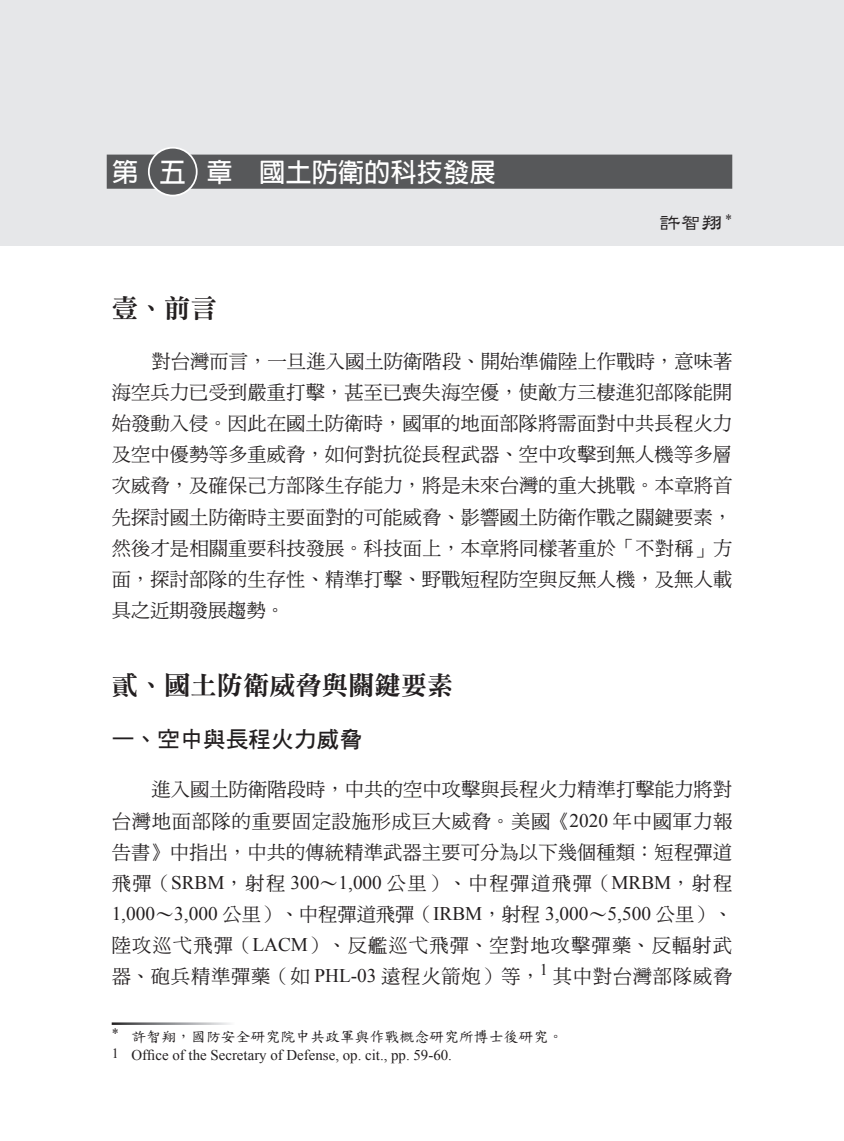
<style>
.page{position:relative;width:844px;height:1141px;background:#fff}
.page>*{position:absolute;margin:0;border:0;box-sizing:border-box;transform-origin:0 0}
.t1{font:26.25px "DFN Ming XB HKP BF";color:#231f20}
.t2{font:700 26.25px "Lin Gothic";color:#fff}
.t3{font:22.75px "DF Hei Bd HK BF";color:#231f20}
.t4{font:21px "DF Li Shu W5 HKP BF";color:#231f20}
.t5{font:19.25px/31.2px "DF Ming Md HK BF";letter-spacing:.025em;color:#231f20;text-align:justify}
.t6{font:14.88px/19.2px "Times New Roman";color:#231f20}
.s1{font-family:"Times New Roman"}
.s2{font-family:"DF Kai Shu SB Estd BF"}
</style>
<div class="page">
<div style="left:0;top:0;width:843px;height:246px;background:#e6e7e9"></div>
<div style="left:107px;top:155px;width:625px;height:34px;background:#57585a"></div>
<div style="left:149px;top:148px;width:48px;height:48px;background:#57585a;border-radius:50%"></div>
<div style="left:148px;top:147px;width:49px;height:49px;border:2px solid #fff;border-radius:50%"></div>
<p class="t2" style="left:112px;top:159px;width:28px">第</p>
<p class="t2" style="left:206px;top:159px;width:290px">章　國土防衛的科技發展</p>
<p class="t2" style="left:160px;top:158px;width:28px">五</p>
<p class="t4" style="left:659px;top:212px;width:74px">許智翔 <sup>*</sup></p>
<p class="t1" style="left:112px;top:295px;width:106px">壹、前言</p>
<p class="t5" style="left:112px;top:346px;width:622px;text-indent:40px">對台灣而言，一旦進入國土防衛階段、開始準備陸上作戰時，意味著海空兵力已受到嚴重打擊，甚至已喪失海空優，使敵方三棲進犯部隊能開始發動入侵。因此在國土防衛時，國軍的地面部隊將需面對中共長程火力及空中優勢等多重威脅，如何對抗從長程武器、空中攻擊到無人機等多層次威脅，及確保己方部隊生存能力，將是未來台灣的重大挑戰。本章將首先探討國土防衛時主要面對的可能威脅、影響國土防衛作戰之關鍵要素，然後才是相關重要科技發展。科技面上，本章將同樣著重於「不對稱」方面，探討部隊的生存性、精準打擊、野戰短程防空與反無人機，及無人載具之近期發展趨勢。</p>
<p class="t1" style="left:112px;top:671px;width:343px">貳、國土防衛威脅與關鍵要素</p>
<p class="t3" style="left:112px;top:728px;width:252px">一、空中與長程火力威脅</p>
<p class="t5" style="left:112px;top:774px;width:622px;text-indent:40px">進入國土防衛階段時，中共的空中攻擊與長程火力精準打擊能力將對台灣地面部隊的重要固定設施形成巨大威脅。美國《<span class="s1">2020</span> 年中國軍力報告書》中指出，中共的傳統精準武器主要可分為以下幾個種類：短程彈道飛彈（<span class="s1">SRBM</span>，射程 <span class="s1">300</span>～<span class="s1">1,000</span> 公里）、中程彈道飛彈（<span class="s1">MRBM</span>，射程<span class="s1">1,000</span>～<span class="s1">3,000</span> 公里）、中程彈道飛彈（<span class="s1">IRBM</span>，射程 <span class="s1">3,000</span>～<span class="s1">5,500</span> 公里）、陸攻巡弋飛彈（<span class="s1">LACM</span>）、反艦巡弋飛彈、空對地攻擊彈藥、反輻射武器、砲兵精準彈藥（如 <span class="s1">PHL-03</span> 遠程火箭炮）等，<sup>1</sup> 其中對台灣部隊威脅</p>
<p class="t6" style="left:112px;top:1026px;width:453px"><sup>*</sup> <span class="s2">許智翔，國防安全研究院中共政軍與作戰概念研究所博士後研究。<br></span><sup>1</sup> Office of the Secretary of Defense, op. cit., pp. 59-60.</p>
</div>
